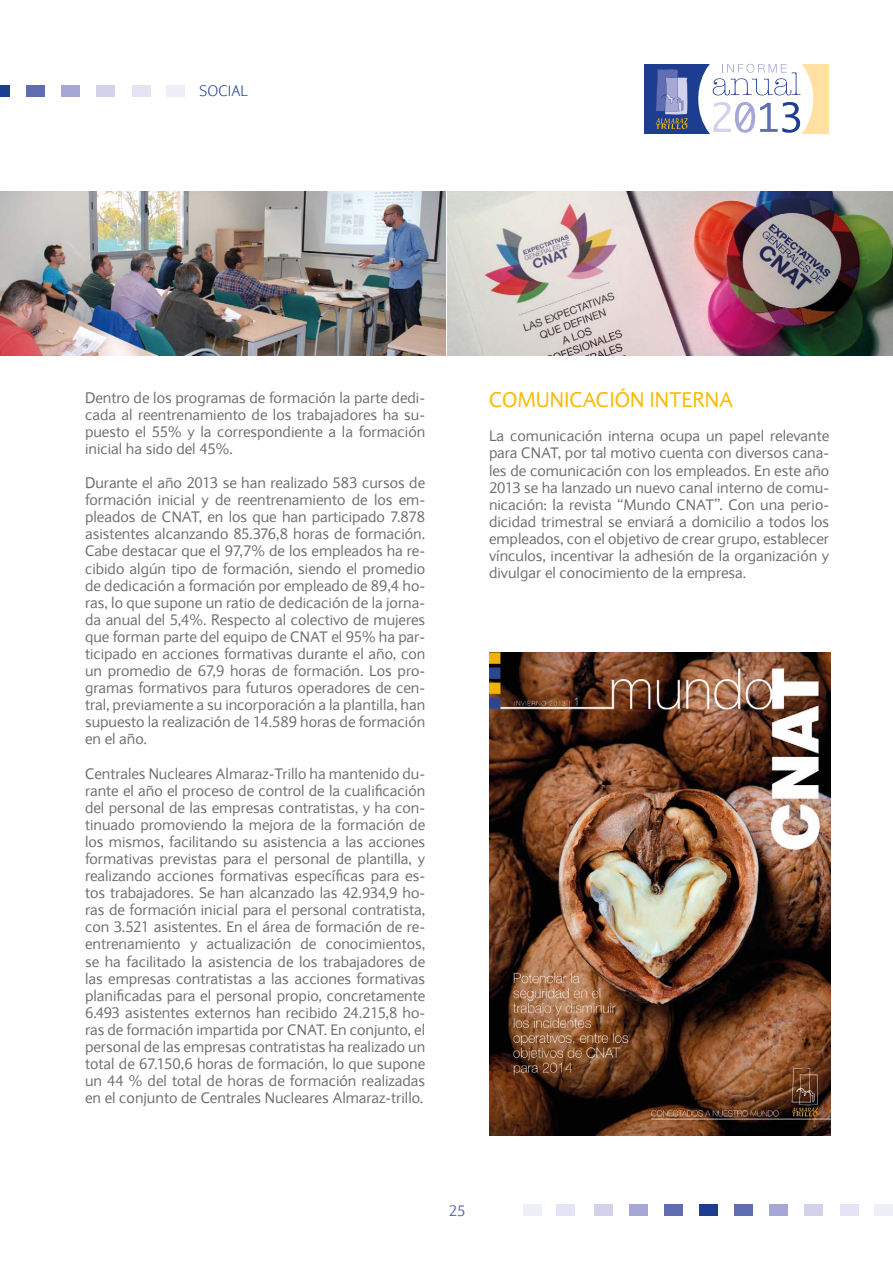
<style>
.page{position:relative;width:893px;height:1263px;background:#fff}
.page>*{position:absolute;margin:0;border:0;box-sizing:border-box;transform-origin:0 0}
.t1{font:21px "Expert Sans";color:#fbba00}
.t2{font:15px/17.1px "Expert Sans";color:#706f6f;text-align:justify}
.t3{font:300 15px "Expert Sans";color:#1d3d91}
.t4{font:15px "Expert Sans";color:#616db1}
</style>
<div class="page">
<img style="left:0;top:191px;width:445px;height:165px">
<img style="left:448px;top:191px;width:445px;height:165px">
<div style="left:699px;top:1204px;width:19px;height:11px;background:#1d3d91"></div>
<div style="left:594px;top:1204px;width:19px;height:11px;background:#d2d2eb"></div>
<div style="left:629px;top:1204px;width:19px;height:11px;background:#a6a7d4"></div>
<div style="left:664px;top:1204px;width:19px;height:11px;background:#616db1"></div>
<div style="left:804px;top:1204px;width:19px;height:11px;background:#d2d2eb"></div>
<div style="left:769px;top:1204px;width:19px;height:11px;background:#a6a7d4"></div>
<div style="left:734px;top:1204px;width:19px;height:11px;background:#616db1"></div>
<div style="left:874px;top:1204px;width:19px;height:11px;background:#efeff9"></div>
<div style="left:840px;top:1204px;width:19px;height:11px;background:#e4e4f4"></div>
<div style="left:523px;top:1204px;width:19px;height:11px;background:#efeff9"></div>
<div style="left:556px;top:1204px;width:19px;height:11px;background:#e4e4f4"></div>
<div style="left:0;top:85px;width:10px;height:11px;background:#1d3d91"></div>
<div style="left:96px;top:85px;width:19px;height:11px;background:#d2d2eb"></div>
<div style="left:61px;top:85px;width:19px;height:11px;background:#a6a7d4"></div>
<div style="left:26px;top:85px;width:19px;height:11px;background:#616db1"></div>
<div style="left:166px;top:85px;width:19px;height:11px;background:#efeff9"></div>
<div style="left:132px;top:85px;width:19px;height:11px;background:#e4e4f4"></div>
<div style="left:644px;top:64px;width:66px;height:69px;background:#1d3d91"></div>
<svg style="left:655px;top:69px;width:33px;height:60px"></svg>
<div style="left:787px;top:64px;width:42px;height:69px;background:#ffe1a4"></div>
<div style="left:698px;top:51px;width:74px;height:96px;background:#fff;border-radius:50%"></div>
<div style="left:740px;top:51px;width:73px;height:96px;background:#fff;border-radius:50%"></div>
<svg style="left:713px;top:102px;width:87px;height:31px"></svg>
<svg style="left:713px;top:64px;width:88px;height:31px"></svg>
<img style="left:489px;top:652px;width:341px;height:483px">
<p class="t3" style="left:199px;top:82px;width:50px">SOCIAL</p>
<p class="t2" style="left:85px;top:389px;width:342px">Dentro de los programas de formación la parte dedi&shy;cada al reentrenamiento de los trabajadores ha su&shy;puesto el 55% y la correspondiente a la formación inicial ha sido del 45%.</p>
<p class="t2" style="left:85px;top:474px;width:342px">Durante el año 2013 se han realizado 583 cursos de formación inicial y de reentrenamiento de los em&shy;pleados de CNAT, en los que han participado 7.878 asistentes alcanzando 85.376,8 horas de formación.<br>Cabe destacar que el 97,7% de los empleados ha re&shy;cibido algún tipo de formación, siendo el promedio de dedicación a formación por empleado de 89,4 ho&shy;ras, lo que supone un ratio de dedicación de la jorna&shy;da anual del 5,4%. Respecto al colectivo de mujeres que forman parte del equipo de CNAT el 95% ha par&shy;ticipado en acciones formativas durante el año, con un promedio de 67,9 horas de formación. Los pro&shy;gramas formativos para futuros operadores de cen&shy;tral, previamente a su incorporación a la plantilla, han supuesto la realización de 14.589 horas de formación en el año.</p>
<p class="t2" style="left:85px;top:764px;width:342px">Centrales Nucleares Almaraz-Trillo ha mantenido du&shy;rante el año el proceso de control de la cualificación del personal de las empresas contratistas, y ha con&shy;tinuado promoviendo la mejora de la formación de los mismos, facilitando su asistencia a las acciones formativas previstas para el personal de plantilla, y realizando acciones formativas específicas para es&shy;tos trabajadores. Se han alcanzado las 42.934,9 ho&shy;ras de formación inicial para el personal contratista, con 3.521 asistentes. En el área de formación de re&shy;entrenamiento y actualización de conocimientos, se ha facilitado la asistencia de los trabajadores de las empresas contratistas a las acciones formativas planificadas para el personal propio, concretamente 6.493 asistentes externos han recibido 24.215,8 ho&shy;ras de formación impartida por CNAT. En conjunto, el personal de las empresas contratistas ha realizado un total de 67.150,6 horas de formación, lo que supone un 44 % del total de horas de formación realizadas en el conjunto de Centrales Nucleares Almaraz-trillo.</p>
<h1 class="t1" style="left:489px;top:387px;width:246px">COMUNICACIÓN INTERNA</h1>
<p class="t2" style="left:489px;top:427px;width:342px">La comunicación interna ocupa un papel relevante para CNAT, por tal motivo cuenta con diversos cana&shy;les de comunicación con los empleados. En este año 2013 se ha lanzado un nuevo canal interno de comu&shy;nicación: la revista “Mundo CNAT”. Con una perio&shy;dicidad trimestral se enviará a domicilio a todos los empleados, con el objetivo de crear grupo, establecer vínculos, incentivar la adhesión de la organización y divulgar el conocimiento de la empresa.</p>
<p class="t4" style="left:449px;top:1201px;width:18px">25</p>
</div>
